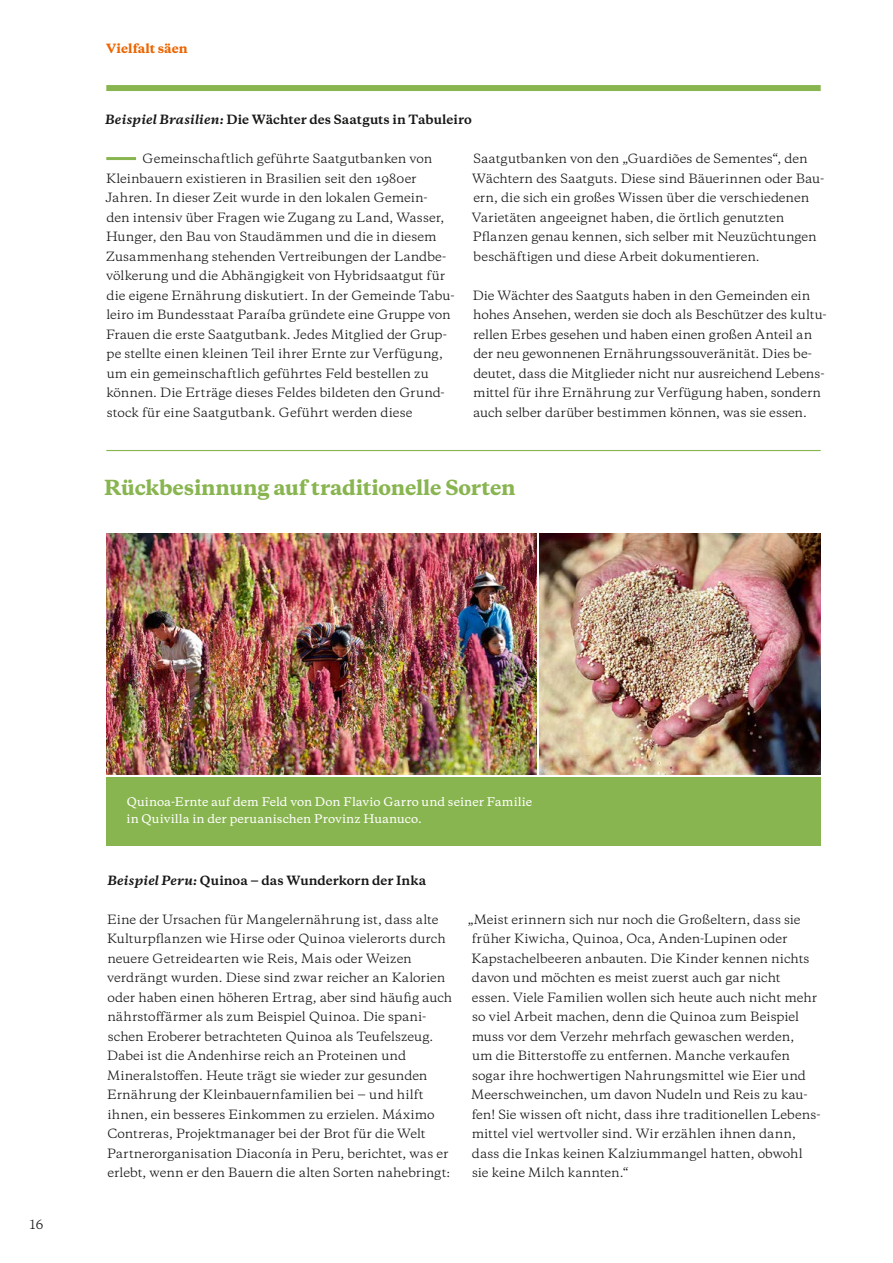
<style>
.page{position:relative;width:893px;height:1263px;background:#fff}
.page>*{position:absolute;margin:0;border:0;box-sizing:border-box;transform-origin:0 0}
.t1{font:800 19.5px "Galaxie Copernicus";letter-spacing:-.01em;color:#88b54f}
.t2{font:12px/19.5px "Galaxie Copernicus";letter-spacing:-.005em;color:#181716}
.t3{font:700 12px "Galaxie Copernicus";letter-spacing:.005em;color:#181716}
.t4{font:800 12px "Galaxie Copernicus";letter-spacing:.005em;color:#ec6500}
.t5{font:500 11.25px/16.5px "Galaxie Copernicus";letter-spacing:.01em;color:#fff}
.s1{font-style:italic}
</style>
<div class="page">
<hr style="left:106px;top:157px;width:30px;height:3px;background:#88b54f">
<div style="left:106px;top:85px;width:715px;height:6px;background:#88b54f"></div>
<hr style="left:106px;top:450px;width:715px;height:1px;background:#88b54f">
<div style="left:106px;top:777px;width:715px;height:69px;background:#88b54f"></div>
<img style="left:540px;top:534px;width:281px;height:240px">
<img style="left:106px;top:534px;width:430px;height:240px">
<p class="t4" style="left:106px;top:40px;width:83px">Vielfalt säen</p>
<p class="t3" style="left:105px;top:112px;width:368px"><span class="s1">Beispiel Brasilien:</span> Die Wächter des Saatguts in Tabuleiro</p>
<p class="t2" style="left:106px;top:149px;width:350px;text-indent:37px">Gemeinschaftlich geführte Saatgutbanken von Kleinbauern existieren in Brasilien seit den 1980er Jahren. In dieser Zeit wurde in den lokalen Gemein-<br>den intensiv über Fragen wie Zugang zu Land, Wasser, Hunger, den Bau von Staudämmen und die in diesem Zusammenhang stehenden Vertreibungen der Landbe&shy;völkerung und die Abhängigkeit von Hybridsaatgut für die eigene Ernährung diskutiert. In der Gemeinde Tabu&shy;leiro im Bundesstaat Paraíba gründete eine Gruppe von Frauen die erste Saatgutbank. Jedes Mitglied der Grup&shy;pe stellte einen kleinen Teil ihrer Ernte zur Verfügung, um ein gemeinschaftlich geführtes Feld bestellen zu können. Die Erträge dieses Feldes bildeten den Grund&shy;stock für eine Saatgutbank. Geführt werden diese</p>
<p class="t2" style="left:472px;top:149px;width:354px">Saatgutbanken von den „Guardiões de Sementes“, den Wächtern des Saatguts. Diese sind Bäuerinnen oder Bau&shy;ern, die sich ein großes Wissen über die verschiedenen Varietäten angeeignet haben, die örtlich genutzten Pflanzen genau kennen, sich selber mit Neuzüchtungen beschäftigen und diese Arbeit dokumentieren.</p>
<p class="t2" style="left:473px;top:285px;width:355px">Die Wächter des Saatguts haben in den Gemeinden ein hohes Ansehen, werden sie doch als Beschützer des kultu&shy;rellen Erbes gesehen und haben einen großen Anteil an der neu gewonnenen Ernährungssouveränität. Dies be&shy;deutet, dass die Mitglieder nicht nur ausreichend Lebens&shy;mittel für ihre Ernährung zur Verfügung haben, sondern auch selber darüber bestimmen können, was sie essen.</p>
<h1 class="t1" style="left:104px;top:474px;width:413px">Rückbesinnung auf traditionelle Sorten</h1>
<p class="t2" style="left:30px;top:1214px;width:15px">16</p>
<p class="t5" style="left:127px;top:794px;width:407px">Quinoa-Ernte auf dem Feld von Don Flavio Garro und seiner Familie in Quivilla in der peruanischen Provinz Huanuco.</p>
<p class="t3" style="left:107px;top:872px;width:320px"><span class="s1">Beispiel Peru:</span> Quinoa ‒ das Wunderkorn der Inka</p>
<p class="t2" style="left:107px;top:909px;width:347px">Eine der Ursachen für Mangelernährung ist, dass alte Kulturpflanzen wie Hirse oder Quinoa vielerorts durch neuere Getreidearten wie Reis, Mais oder Weizen verdrängt wurden. Diese sind zwar reicher an Kalorien oder haben einen höheren Ertrag, aber sind häufig auch nährstoffärmer als zum Beispiel Quinoa. Die spani&shy;schen Eroberer betrachteten Quinoa als Teufelszeug.<br>Dabei ist die Andenhirse reich an Proteinen und Mineralstoffen. Heute trägt sie wieder zur gesunden Ernährung der Kleinbauernfamilien bei ‒ und hilft ihnen, ein besseres Einkommen zu erzielen. Máximo Contreras, Projektmanager bei der Brot für die Welt Partnerorganisation Diaconía in Peru, berichtet, was er erlebt, wenn er den Bauern die alten Sorten nahebringt:</p>
<p class="t2" style="left:468px;top:909px;width:354px">„Meist erinnern sich nur noch die Großeltern, dass sie früher Kiwicha, Quinoa, Oca, Anden-Lupinen oder Kapstachelbeeren anbauten. Die Kinder kennen nichts davon und möchten es meist zuerst auch gar nicht<br>essen. Viele Familien wollen sich heute auch nicht mehr so viel Arbeit machen, denn die Quinoa zum Beispiel muss vor dem Verzehr mehrfach gewaschen werden,<br>um die Bitterstoffe zu entfernen. Manche verkaufen sogar ihre hochwertigen Nahrungsmittel wie Eier und Meerschweinchen, um davon Nudeln und Reis zu kau&shy;fen! Sie wissen oft nicht, dass ihre traditionellen Lebens&shy;mittel viel wertvoller sind. Wir erzählen ihnen dann, dass die Inkas keinen Kalziummangel hatten, obwohl<br>sie keine Milch kannten.“</p>
</div>
